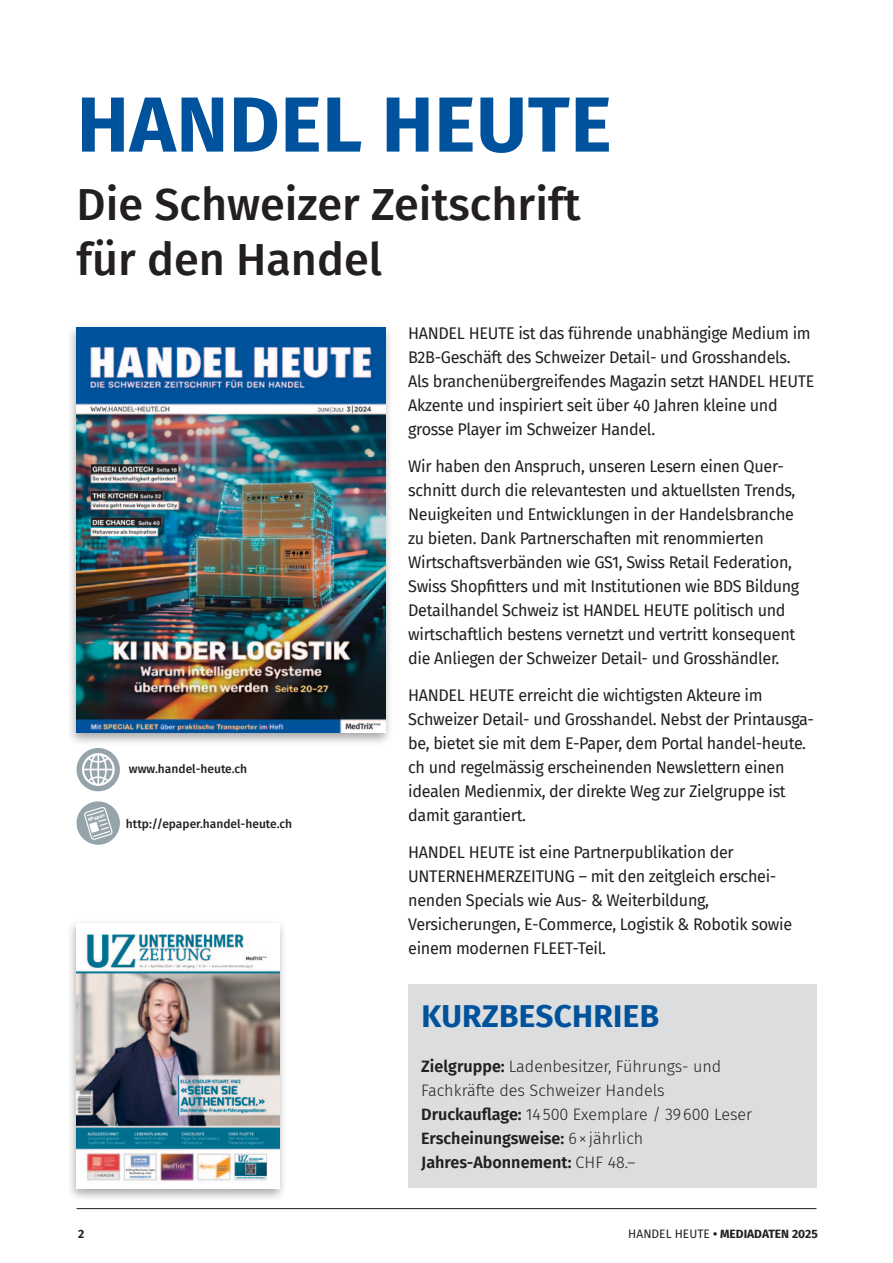
<style>
.page{position:relative;width:893px;height:1263px;background:#fff}
.page>*{position:absolute;margin:0;border:0;box-sizing:border-box;transform-origin:0 0}
.Titel_gross{font:700 78px "Fira Sans";letter-spacing:.01em;color:#00529c}
.Titel_gross-2{font:500 45px/55.5px "Fira Sans";color:#231f20}
.Titel_gross-3{font:700 31.5px "Fira Sans";letter-spacing:.01em;color:#00529c}
._03_Fliesstext_11_16{font:16.5px/24px "Fira Sans";letter-spacing:-.02em;color:#231f20}
._03_Fliesstext_11_16-2{font:300 16.5px/24px "Fira Sans";color:#231f20}
._03_Fliesstext_8_11{font:500 12px "Fira Sans";color:#231f20}
.t1{font:700 12px "Fira Sans";color:#231f20}
.t2{font:700 5.7px "Myriad Pro";color:#fff}
.s1{font-weight:600}
.s2{font-weight:400}
</style>
<div class="page">
<hr style="left:77px;top:1208px;width:739px;height:1px;background:#231f20">
<div style="left:66px;top:323px;width:327px;height:423px;background:#231f20;opacity:.4"></div>
<img style="left:77px;top:328px;width:309px;height:405px">
<div style="left:66px;top:919px;width:221px;height:282px;background:#231f20;opacity:.4"></div>
<img style="left:77px;top:924px;width:202px;height:264px">
<div style="left:77px;top:748px;width:43px;height:43px;background:#95a3ab;border-radius:50%"></div>
<svg style="left:82px;top:753px;width:33px;height:33px"></svg>
<div style="left:77px;top:801px;width:43px;height:44px;background:#95a3ab;border-radius:50%"></div>
<svg style="left:83px;top:806px;width:30px;height:35px"></svg>
<div style="left:408px;top:984px;width:408px;height:204px;background:#dcddde"></div>
<p class="Titel_gross" style="left:77px;top:59px;width:536px">HANDEL HEUTE</p>
<p class="Titel_gross-2" style="left:77px;top:174px;width:505px">Die Schweizer Zeitschrift für den Handel</p>
<p class="t2" style="left:87px;top:816px;width:19px;rotate:-17deg">ePaper</p>
<p class="_03_Fliesstext_8_11" style="left:129px;top:759px;width:120px">www.handel-heute.ch</p>
<p class="_03_Fliesstext_8_11" style="left:126px;top:814px;width:168px">http://epaper.handel-heute.ch</p>
<p class="_03_Fliesstext_11_16" style="left:408px;top:321px;width:408px">HANDEL HEUTE ist das führende unabhängige Medium im B2B-Geschäft des Schweizer Detail- und Grosshandels.<br>Als branchenübergreifendes Magazin setzt HANDEL HEUTE Akzente und inspiriert seit über 40 Jahren kleine und grosse Player im Schweizer Handel.</p>
<p class="_03_Fliesstext_11_16" style="left:408px;top:454px;width:393px">Wir haben den Anspruch, unseren Lesern einen Quer&shy;schnitt durch die relevantesten und aktuellsten Trends, Neuigkeiten und Entwicklungen in der Handelsbranche zu bieten. Dank Partnerschaften mit renommierten Wirtschaftsverbänden wie GS1, Swiss Retail Federation, Swiss Shopfitters und mit Institutionen wie BDS Bildung Detailhandel Schweiz ist HANDEL HEUTE politisch und wirtschaftlich bestens vernetzt und vertritt konsequent die Anliegen der Schweizer Detail- und Grosshändler.</p>
<p class="_03_Fliesstext_11_16" style="left:408px;top:683px;width:407px">HANDEL HEUTE erreicht die wichtigsten Akteure im Schweizer Detail- und Grosshandel. Nebst der Printausga&shy;be, bietet sie mit dem E-Paper, dem Portal handel-heute. ch und regelmässig erscheinenden Newslettern einen idealen Medienmix, der direkte Weg zur Zielgruppe ist damit garantiert.</p>
<p class="_03_Fliesstext_11_16" style="left:408px;top:839px;width:385px">HANDEL HEUTE ist eine Partnerpublikation der UNTERNEHMERZEITUNG – mit den zeitgleich erschei&shy;nenden Specials wie Aus- &amp; Weiterbildung, Versicherungen, E-Commerce, Logistik &amp; Robotik sowie einem modernen FLEET-Teil.</p>
<p class="Titel_gross-3" style="left:421px;top:989px;width:239px">KURZBESCHRIEB</p>
<p class="_03_Fliesstext_11_16-2" style="left:421px;top:1054px;width:332px"><span class="s1">Zielgruppe:</span> Ladenbesitzer, Führungs- und Fachkräfte des Schweizer Handels <span class="s1">Druckauflage:</span> 14500 Exemplare / 39600 Leser <span class="s1">Erscheinungsweise:</span> 6× jährlich <span class="s1">Jahres-Abonnement:</span> CHF 48.–</p>
<p class="t1" style="left:78px;top:1224px;width:8px">2</p>
<p class="t1" style="left:628px;top:1224px;width:191px"><span class="s2">HANDEL HEUTE</span> • MEDIADATEN 2025</p>
</div>
